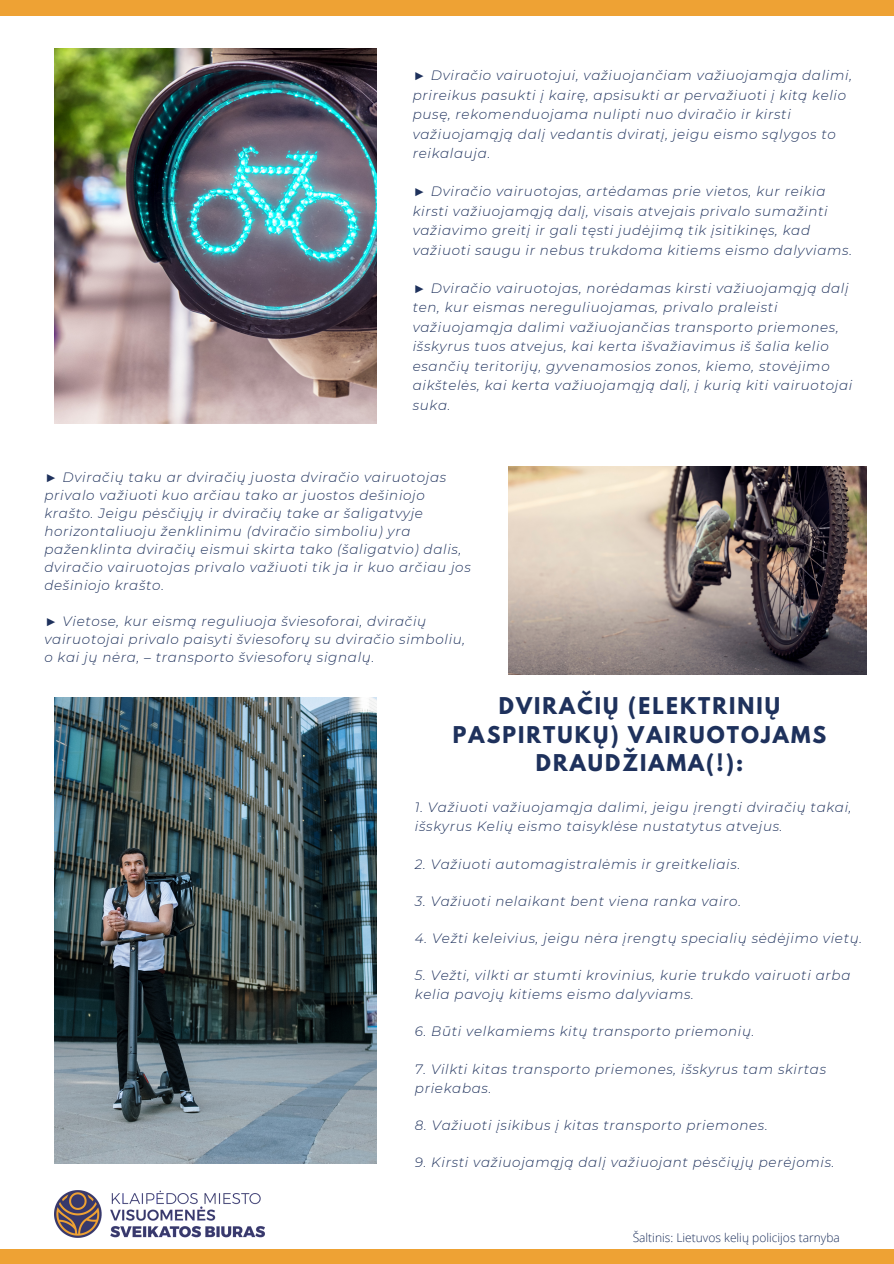
<style>
.page{position:relative;width:894px;height:1264px;background:#fff}
.page>*{position:absolute;margin:0;border:0;box-sizing:border-box;transform-origin:0 0}
.t1{font:700 20.55px/28.2px "League Spartan";letter-spacing:.1em;color:#1e315c;text-align:center}
.t2{font:italic 300 13.5px/19.5px "Montserrat";letter-spacing:.05em;color:#1e315c}
.t3{font:300 12px "Open Sans";color:#1e315c}
.s1{font-family:"Liberation Serif";font-weight:400}
</style>
<div class="page">
<img style="left:55px;top:697px;width:322px;height:466px">
<img style="left:55px;top:49px;width:322px;height:375px">
<img style="left:508px;top:466px;width:357px;height:208px">
<div style="left:0;top:0;width:893px;height:16px;background:#eea234"></div>
<div style="left:0;top:1249px;width:893px;height:14px;background:#eea234"></div>
<img style="left:55px;top:1190px;width:209px;height:47px">
<p class="t2" style="left:412px;top:66px;width:440px"><span class="s1">►</span> Dviračio vairuotojui, važiuojančiam važiuojamąja dalimi, prireikus pasukti į kairę, apsisukti ar pervažiuoti į kitą kelio pusę, rekomenduojama nulipti nuo dviračio ir kirsti važiuojamąją dalį vedantis dviratį, jeigu eismo sąlygos to reikalauja.</p>
<p class="t2" style="left:412px;top:182px;width:441px"><span class="s1">►</span> Dviračio vairuotojas, artėdamas prie vietos, kur reikia kirsti važiuojamąją dalį, visais atvejais privalo sumažinti važiavimo greitį ir gali tęsti judėjimą tik įsitikinęs, kad važiuoti saugu ir nebus trukdoma kitiems eismo dalyviams.</p>
<p class="t2" style="left:412px;top:278px;width:441px"><span class="s1">►</span> Dviračio vairuotojas, norėdamas kirsti važiuojamąją dalį ten, kur eismas nereguliuojamas, privalo praleisti važiuojamąja dalimi važiuojančias transporto priemones, išskyrus tuos atvejus, kai kerta išvažiavimus iš šalia kelio esančių teritorijų, gyvenamosios zonos, kiemo, stovėjimo aikštelės, kai kerta važiuojamąją dalį, į kurią kiti vairuotojai suka.</p>
<p class="t2" style="left:44px;top:468px;width:428px;line-height:18px"><span class="s1">►</span> Dviračių taku ar dviračių juosta dviračio vairuotojas privalo važiuoti kuo arčiau tako ar juostos dešiniojo krašto. Jeigu pėsčiųjų ir dviračių take ar šaligatvyje horizontaliuoju ženklinimu (dviračio simboliu) yra paženklinta dviračių eismui skirta tako (šaligatvio) dalis, dviračio vairuotojas privalo važiuoti tik ja ir kuo arčiau jos dešiniojo krašto.</p>
<p class="t2" style="left:44px;top:612px;width:422px;line-height:18px"><span class="s1">►</span> Vietose, kur eismą reguliuoja šviesoforai, dviračių vairuotojai privalo paisyti šviesoforų su dviračio simboliu, o kai jų nėra, – transporto šviesoforų signalų.</p>
<p class="t1" style="left:453px;top:694px;width:375px">DVIRAČIŲ (ELEKTRINIŲ<br>PASPIRTUKŲ) VAIRUOTOJAMS<br>DRAUDŽIAMA(!):</p>
<p class="t2" style="left:415px;top:797px;width:438px">1. Važiuoti važiuojamąja dalimi, jeigu įrengti dviračių takai, išskyrus Kelių eismo taisyklėse nustatytus atvejus.</p>
<p class="t2" style="left:415px;top:854px;width:327px">2. Važiuoti automagistralėmis ir greitkeliais.</p>
<p class="t2" style="left:415px;top:891px;width:327px">3. Važiuoti nelaikant bent viena ranka vairo.</p>
<p class="t2" style="left:415px;top:928px;width:448px">4. Vežti keleivius, jeigu nėra įrengtų specialių sėdėjimo vietų.</p>
<p class="t2" style="left:415px;top:965px;width:437px">5. Vežti, vilkti ar stumti krovinius, kurie trukdo vairuoti arba kelia pavojų kitiems eismo dalyviams.</p>
<p class="t2" style="left:415px;top:1021px;width:341px">6. Būti velkamiems kitų transporto priemonių.</p>
<p class="t2" style="left:415px;top:1059px;width:412px">7. Vilkti kitas transporto priemones, išskyrus tam skirtas priekabas.</p>
<p class="t2" style="left:415px;top:1115px;width:354px">8. Važiuoti įsikibus į kitas transporto priemones.</p>
<p class="t2" style="left:415px;top:1152px;width:421px">9. Kirsti važiuojamąją dalį važiuojant pėsčiųjų perėjomis.</p>
<p class="t3" style="left:632px;top:1229px;width:208px">Šaltinis: Lietuvos kelių policijos tarnyba</p>
</div>
